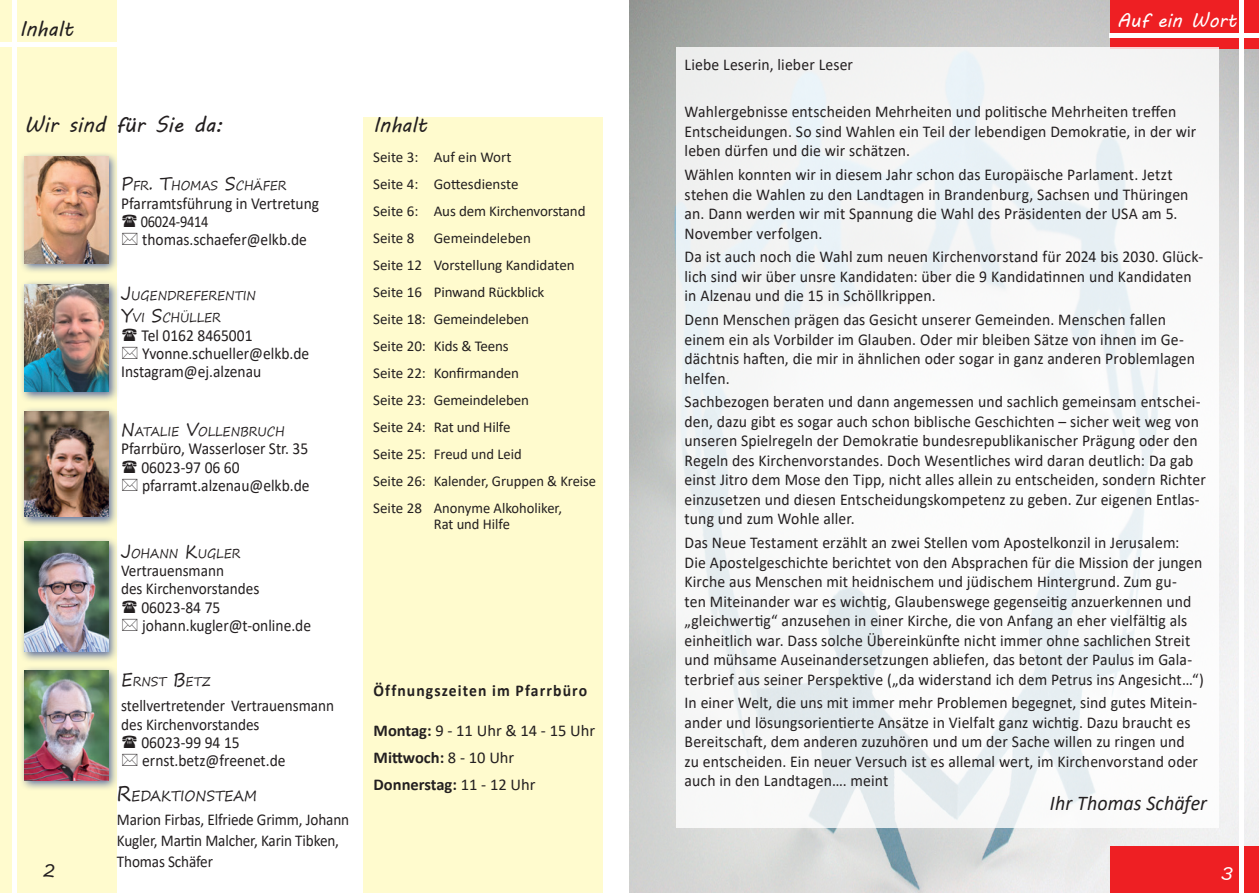
<style>
.page{position:relative;width:1259px;height:893px;background:#fff}
.page>*{position:absolute;margin:0;border:0;box-sizing:border-box;transform-origin:0 0}
.t1{font:21.45px "MV Boli";color:#231f20}
.t2{font:italic 21px "Calibri";color:#231f20;scale:.95 1}
.t3{font:21px "MV Boli";color:#231f20}
.t4{font:19.5px "MV Boli";color:#fff}
.t5{font:18px "MV Boli";color:#fff}
.t6{font:18px "MV Boli";color:#231f20}
.t7{font:16.8px/18.3px "Calibri";color:#231f20;scale:.92 1}
.t8{font:16.5px/19.5px "Calibri";letter-spacing:.005em;color:#231f20;scale:.95 1}
.t9{font:16.5px/18.3px "Calibri";letter-spacing:.005em;color:#231f20;scale:.92 1}
.t10{font:16.5px/27px "Calibri";letter-spacing:.005em;color:#231f20}
.t11{font:700 16.5px "Calibri";letter-spacing:.07em;color:#231f20;scale:.95 1}
.t12{font:16.5px "Calibri";letter-spacing:-.02em;color:#231f20;scale:.87 1}
.t13{font:15px/27px "Calibri";color:#231f20}
.t14{font:14.7px "Segoe Print";color:#231f20;scale:.92 1}
.t15{font:12.9px/22px "Segoe Print";color:#231f20;scale:.92 1}
.s1{font-size:18.3px}
.s2{font-size:16.8px}
.s3{font-size:21px}
.s4{font-weight:700}
</style>
<div class="page">
<div style="left:0;top:0;width:117px;height:893px;background:#fffbce"></div>
<img style="left:629px;top:0;width:630px;height:893px">
<div style="left:1110px;top:0;width:149px;height:48px;background:#ee1f23"></div>
<hr style="left:1109px;top:33px;width:150px;height:4px;background:#fff">
<div style="left:1110px;top:846px;width:149px;height:47px;background:#ee1f23"></div>
<svg style="left:676px;top:47px;width:542px;height:780px"></svg>
<div style="left:362px;top:117px;width:240px;height:776px;background:#fffbce"></div>
<hr style="left:13px;top:0;width:4px;height:893px;background:#fff">
<hr style="left:0;top:43px;width:166px;height:4px;background:#fff">
<div style="left:19px;top:151px;width:100px;height:124px;background:#253f8e;opacity:.75"></div>
<img style="left:24px;top:156px;width:84px;height:107px">
<div style="left:19px;top:406px;width:100px;height:122px;background:#253f8e;opacity:.75"></div>
<img style="left:24px;top:411px;width:84px;height:106px">
<div style="left:19px;top:537px;width:100px;height:126px;background:#253f8e;opacity:.75"></div>
<img style="left:24px;top:542px;width:84px;height:110px">
<div style="left:19px;top:665px;width:100px;height:126px;background:#253f8e;opacity:.75"></div>
<img style="left:24px;top:670px;width:84px;height:110px">
<div style="left:19px;top:279px;width:100px;height:124px;background:#253f8e;opacity:.75"></div>
<img style="left:25px;top:284px;width:83px;height:107px">
<div style="left:1238px;top:0;width:5px;height:893px;background:#fff"></div>
<p class="t3" style="left:19px;top:15px;width:56px">Inhalt</p>
<h1 class="t1" style="left:25px;top:110px;width:200px">Wir sind für Sie da:</h1>
<p class="t15" style="left:121px;top:174px;width:181px"><span class="s1">P</span>FR<span class="s1">. T</span>HOMAS <span class="s1">S</span>CHÄFER</p>
<p class="t7" style="left:121px;top:193px;width:217px">Pfarramtsführung in Vertretung</p>
<p class="t12" style="left:141px;top:210px;width:79px">06024-9414</p>
<p class="t7" style="left:142px;top:230px;width:180px">thomas.schaefer@elkb.de</p>
<p class="t15" style="left:121px;top:284px;width:147px"><span class="s1">J</span>UGENDREFERENTIN<br><span class="s1">Y</span>VI <span class="s1">S</span>CHÜLLER</p>
<p class="t7" style="left:142px;top:325px;width:122px">Tel 0162 8465001</p>
<p class="t7" style="left:142px;top:344px;width:183px">Yvonne.schueller@elkb.de</p>
<p class="t7" style="left:121px;top:362px;width:154px">Instagram@ej.alzenau</p>
<p class="t15" style="left:121px;top:420px;width:179px"><span class="s1">N</span>ATALIE <span class="s1">V</span>OLLENBRUCH</p>
<p class="t7" style="left:141px;top:439px;width:184px;text-indent:-20px">Pfarrbüro, Wasserloser Str. 35<br>06023-97 06 60 pfarramt.alzenau@elkb.de</p>
<p class="t6" style="left:43px;top:858px;width:14px">2</p>
<p class="t15" style="left:121px;top:542px;width:131px"><span class="s1">J</span>OHANN <span class="s1">K</span>UGLER</p>
<p class="t9" style="left:121px;top:561px;width:152px">Vertrauensmann<br>des Kirchenvorstande<span class="s2">s</span></p>
<p class="t7" style="left:141px;top:597px;width:186px">06023-84 75 johann.kugler@t-online.de</p>
<p class="t15" style="left:121px;top:670px;width:99px"><span class="s1">E</span>RNST <span class="s1">B</span>ETZ</p>
<p class="t9" style="left:121px;top:696px;width:233px">stellvertretender Vertrauensmann des Kirchenvorstandes</p>
<p class="t7" style="left:141px;top:733px;width:158px">06023-99 94 15 ernst.betz@freenet.de</p>
<p class="t14" style="left:117px;top:783px;width:153px"><span class="s3">R</span>EDAKTIONSTEAM</p>
<p class="t9" style="left:117px;top:808px;width:254px;line-height:21px">Marion Firbas, Elfriede Grimm, Johann<br>Kugler, Martin Malcher, Karin Tibken,<br>Thomas Schäfer</p>
<p class="t3" style="left:373px;top:110px;width:56px">Inhalt</p>
<p class="t13" style="left:373px;top:143px;width:54px">Seite 3:<br>Seite 4:<br>Seite 6:<br>Seite 8<br>Seite 12<br>Seite 16<br>Seite 18:<br>Seite 20:<br>Seite 22:<br>Seite 23:<br>Seite 24:<br>Seite 25:<br>Seite 26:<br>Seite 28</p>
<p class="t13" style="left:434px;top:143px;width:164px">Auf ein Wort<br>Gottesdienste<br>Aus dem Kirchenvorstand<br>Gemeindeleben<br>Vorstellung Kandidaten<br>Pinwand Rückblick<br>Gemeindeleben<br>Kids &amp; Teens<br>Konfirmanden<br>Gemeindeleben<br>Rat und Hilfe<br>Freud und Leid<br>Kalender, Gruppen &amp; Kreise<br>Anonyme Alkoholiker,</p>
<p class="t13" style="left:434px;top:510px;width:78px">Rat und Hilfe</p>
<p class="t11" style="left:373px;top:679px;width:226px">Öffnungszeiten im Pfarrbüro</p>
<p class="t10" style="left:373px;top:716px;width:223px"><span class="s4">Montag:</span> 9 - 11 Uhr &amp; 14 - 15 Uhr<br><span class="s4">Mittwoch:</span> 8 - 10 Uhr<br><span class="s4">Donnerstag:</span> 11 - 12 Uhr</p>
<p class="t4" style="left:1117px;top:7px;width:121px">Auf ein Wort</p>
<p class="t8" style="left:684px;top:54px;width:179px">Liebe Leserin, lieber Leser</p>
<p class="t8" style="left:684px;top:102px;width:540px">Wahlergebnisse entscheiden Mehrheiten und politische Mehrheiten treffen<br>Entscheidungen. So sind Wahlen ein Teil der lebendigen Demokratie, in der wir leben dürfen und die wir schätzen.</p>
<p class="t8" style="left:684px;top:164px;width:532px">Wählen konnten wir in diesem Jahr schon das Europäische Parlament. Jetzt stehen die Wahlen zu den Landtagen in Brandenburg, Sachsen und Thüringen an. Dann werden wir mit Spannung die Wahl des Präsidenten der USA am 5.<br>November verfolgen.</p>
<p class="t8" style="left:684px;top:247px;width:547px">Da ist auch noch die Wahl zum neuen Kirchenvorstand für 2024 bis 2030. Glück&shy;lich sind wir über unsre Kandidaten: über die 9 Kandidatinnen und Kandidaten in Alzenau und die 15 in Schöllkrippen.</p>
<p class="t8" style="left:684px;top:309px;width:539px">Denn Menschen prägen das Gesicht unserer Gemeinden. Menschen fallen einem ein als Vorbilder im Glauben. Oder mir bleiben Sätze von ihnen im Ge&shy;dächtnis haften, die mir in ähnlichen oder sogar in ganz anderen Problemlagen helfen.</p>
<p class="t8" style="left:684px;top:392px;width:550px">Sachbezogen beraten und dann angemessen und sachlich gemeinsam entschei&shy;den, dazu gibt es sogar auch schon biblische Geschichten – sicher weit weg von unseren Spielregeln der Demokratie bundesrepublikanischer Prägung oder den Regeln des Kirchenvorstandes. Doch Wesentliches wird daran deutlich: Da gab einst Jitro dem Mose den Tipp, nicht alles allein zu entscheiden, sondern Richter einzusetzen und diesen Entscheidungskompetenz zu geben. Zur eigenen Entlas&shy;tung und zum Wohle aller.</p>
<p class="t8" style="left:684px;top:532px;width:548px">Das Neue Testament erzählt an zwei Stellen vom Apostelkonzil in Jerusalem:<br>Die Apostelgeschichte berichtet von den Absprachen für die Mission der jungen Kirche aus Menschen mit heidnischem und jüdischem Hintergrund. Zum gu-<br>ten Miteinander war es wichtig, Glaubenswege gegenseitig anzuerkennen und „gleichwertig“ anzusehen in einer Kirche, die von Anfang an eher vielfältig als einheitlich war. Dass solche Übereinkünfte nicht immer ohne sachlichen Streit und mühsame Auseinandersetzungen abliefen, das betont der Paulus im Gala&shy;terbrief aus seiner Perspektive („da widerstand ich dem Petrus ins Angesicht…“)</p>
<p class="t8" style="left:684px;top:693px;width:542px">In einer Welt, die uns mit immer mehr Problemen begegnet, sind gutes Mitein&shy;ander und lösungsorientierte Ansätze in Vielfalt ganz wichtig. Dazu braucht es Bereitschaft, dem anderen zuzuhören und um der Sache willen zu ringen und zu entscheiden. Ein neuer Versuch ist es allemal wert, im Kirchenvorstand oder auch in den Landtagen…. meint</p>
<p class="t2" style="left:1050px;top:788px;width:167px">Ihr Thomas Schäfer</p>
<p class="t5" style="left:1220px;top:862px;width:14px">3</p>
</div>
